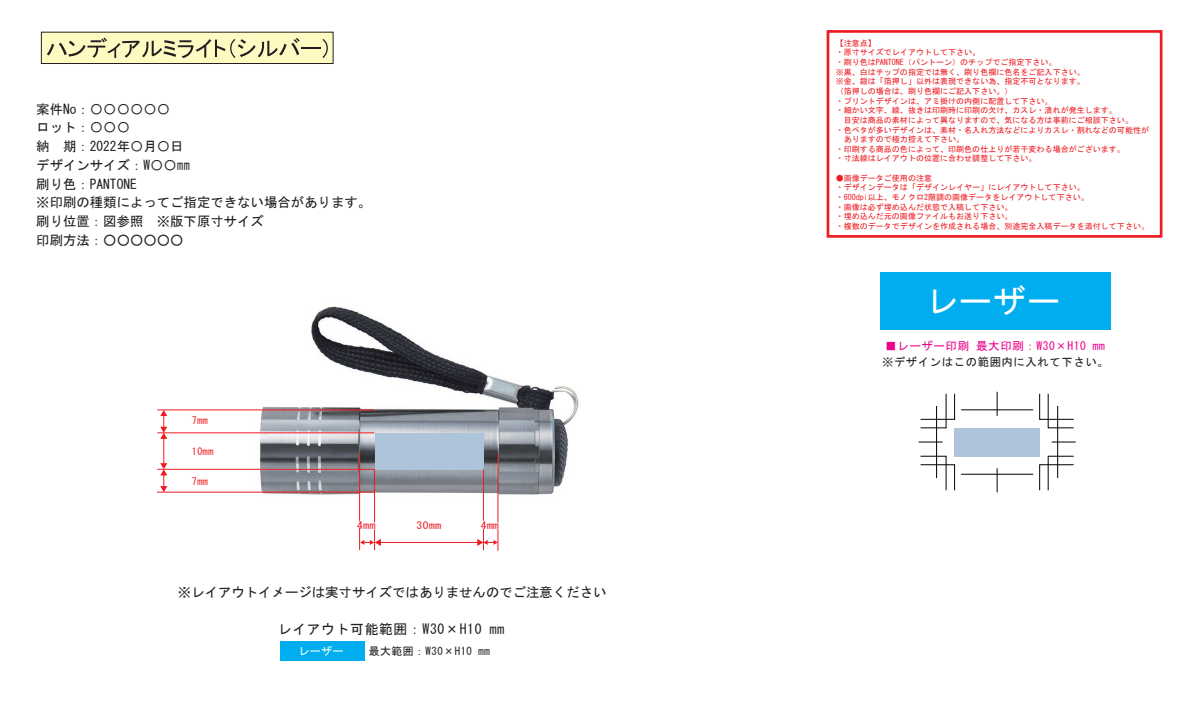
<style>
.page{position:relative;width:1191px;height:712px;background:#fff}
.page>*{position:absolute;margin:0;border:0;box-sizing:border-box;transform-origin:0 0}
.t1{font:33.2px "MS P Gothic";color:#fff}
.t2{font:13.8px "MS Gothic";letter-spacing:.05em;color:#231f20}
.t3{font:13.4px/18.7px "MS Gothic";color:#231f20}
.t4{font:11.5px "MS Gothic";letter-spacing:.05em;color:#ed028c}
.t5{font:11.4px "MS Gothic";letter-spacing:.05em;color:#231f20}
.t6{font:11.1px "MS P Gothic";color:#fff}
.t7{font:10.8px "MS Gothic";letter-spacing:.05em;color:#231f20}
.t8{font:10px "MS Gothic";letter-spacing:.05em;color:#ee1d23;scale:1.15 1}
.t9{font:10px "MS Gothic";letter-spacing:.05em;color:#ee1d23}
.t10{font:8px/9.6px "MS Gothic";color:#ee1d23}
</style>
<div class="page">
<img style="left:255px;top:306px;width:324px;height:193px">
<div style="left:374px;top:432px;width:109px;height:37px;background:#adc4db"></div>
<hr style="left:483px;top:469px;width:1px;height:81px;background:#ee1d23">
<hr style="left:359px;top:452px;width:1px;height:98px;background:#ee1d23">
<hr style="left:374px;top:469px;width:1px;height:81px;background:#ee1d23">
<hr style="left:497px;top:453px;width:1px;height:97px;background:#ee1d23">
<hr style="left:380px;top:541px;width:98px;height:1px;background:#ee1d23">
<svg style="left:360px;top:538px;width:21px;height:7px"></svg>
<svg style="left:477px;top:538px;width:21px;height:7px"></svg>
<hr style="left:157px;top:409px;width:217px;height:1px;background:#ee1d23">
<hr style="left:157px;top:491px;width:217px;height:1px;background:#ee1d23">
<hr style="left:157px;top:432px;width:217px;height:1px;background:#ee1d23">
<hr style="left:157px;top:468px;width:217px;height:1px;background:#ee1d23">
<svg style="left:160px;top:409px;width:7px;height:83px"></svg>
<svg style="left:359px;top:517px;width:17px;height:12px"></svg>
<svg style="left:483px;top:517px;width:16px;height:12px"></svg>
<div style="left:826px;top:30px;width:336px;height:207px;border:3px solid #ee1d23"></div>
<div style="left:880px;top:272px;width:230px;height:57px;background:#00aeef"></div>
<div style="left:280px;top:640px;width:84px;height:20px;background:#00aeef"></div>
<div style="left:954px;top:427px;width:85px;height:29px;background:#adc4db"></div>
<svg style="left:920px;top:455px;width:35px;height:35px"></svg>
<svg style="left:920px;top:393px;width:35px;height:35px"></svg>
<svg style="left:1039px;top:393px;width:35px;height:35px"></svg>
<svg style="left:1039px;top:455px;width:35px;height:35px"></svg>
<svg style="left:918px;top:441px;width:24px;height:1px"></svg>
<hr style="left:936px;top:406px;width:1px;height:72px;background:#000">
<svg style="left:1051px;top:441px;width:24px;height:1px"></svg>
<hr style="left:1057px;top:406px;width:1px;height:72px;background:#000">
<hr style="left:961px;top:409px;width:72px;height:1px;background:#000">
<svg style="left:997px;top:391px;width:1px;height:24px"></svg>
<hr style="left:961px;top:474px;width:72px;height:1px;background:#000">
<svg style="left:997px;top:468px;width:1px;height:24px"></svg>
<div style="left:41px;top:32px;width:292px;height:31px;background:#fffac1"></div>
<div style="left:41px;top:32px;width:292px;height:32px;border:1px solid #231f20"></div>
<svg style="left:47px;top:37px;width:281px;height:21px"></svg>
<h3 class="t3" style="left:36px;top:99px;width:336px">案件No：〇〇〇〇〇〇<br>ロット：〇〇〇<br>納 期：2022年〇月〇日<br>デザインサイズ：W〇〇㎜<br>刷り色：PANTONE　<br>※印刷の種類によってご指定できない場合があります。刷り位置：図参照　※版下原寸サイズ<br>印刷方法：○○○○○○　</h3>
<p class="t9" style="left:192px;top:415px;width:17px">7mm</p>
<p class="t9" style="left:192px;top:446px;width:23px">10mm</p>
<p class="t9" style="left:192px;top:476px;width:17px">7mm</p>
<p class="t8" style="left:357px;top:519px;width:18px">4mm</p>
<p class="t8" style="left:480px;top:519px;width:18px">4mm</p>
<p class="t8" style="left:416px;top:519px;width:23px">30mm</p>
<h3 class="t3" style="left:178px;top:582px;width:430px">※レイアウトイメージは実寸サイズではありませんのでご注意ください</h3>
<h2 class="t2" style="left:278px;top:621px;width:228px">レイアウト可能範囲：W30×H10 mm</h2>
<h3 class="t6" style="left:300px;top:645px;width:45px">レーザー</h3>
<h3 class="t7" style="left:369px;top:645px;width:123px">最大範囲：W30×H10 mm</h3>
<p class="t10" style="left:835px;top:38px;width:42px">【注意点】</p>
<p class="t10" style="left:835px;top:48px;width:146px">・原寸サイズでレイアウトして下さい。</p>
<p class="t10" style="left:835px;top:57px;width:222px">・刷り色はPANTONE（パントーン）のチップでご指定下さい。</p>
<p class="t10" style="left:835px;top:67px;width:251px">※黒、白はチップの指定では無く、刷り色欄に色名をご記入下さい。</p>
<p class="t10" style="left:835px;top:76px;width:251px">※金、銀は「箔押し」以外は表現できない為、指定不可となります。</p>
<p class="t10" style="left:835px;top:86px;width:178px">（箔押しの場合は、刷り色欄にご記入下さい。）</p>
<p class="t10" style="left:835px;top:96px;width:218px">・プリントデザインは、アミ掛けの内側に配置して下さい。</p>
<p class="t10" style="left:835px;top:105px;width:283px">・細かい文字、線、抜きは印刷時に印刷の欠け、カスレ・潰れが発生します。</p>
<p class="t10" style="left:843px;top:115px;width:291px">目安は商品の素材によって異なりますので、気になる方は事前にご相談下さい。</p>
<p class="t10" style="left:835px;top:125px;width:315px">・色ベタが多いデザインは、素材・名入れ方法などによりカスレ・割れなどの可能性が</p>
<p class="t10" style="left:843px;top:134px;width:122px">ありますので極力控えて下さい。</p>
<p class="t10" style="left:835px;top:144px;width:291px">・印刷する商品の色によって、印刷色の仕上りが若干変わる場合がございます。</p>
<p class="t10" style="left:835px;top:154px;width:202px">・寸法線はレイアウトの位置に合わせ調整して下さい。</p>
<p class="t10" style="left:835px;top:173px;width:315px">●画像データご使用の注意<br>・デザインデータは「デザインレイヤー」にレイアウトして下さい。<br>・600dpi以上、モノクロ2階調の画像データをレイアウトして下さい。<br>・画像は必ず埋め込んだ状態で入稿して下さい。<br>・埋め込んだ元の画像ファイルもお送り下さい。<br>・複数のデータでデザインを作成される場合、別途完全入稿データを添付して下さい。</p>
<h1 class="t1" style="left:929px;top:284px;width:132px">レーザー</h1>
<h3 class="t4" style="left:885px;top:340px;width:221px">■レーザー印刷 最大印刷：W30×H10 mm</h3>
<h3 class="t5" style="left:882px;top:356px;width:228px">※デザインはこの範囲内に入れて下さい。</h3>
</div>
